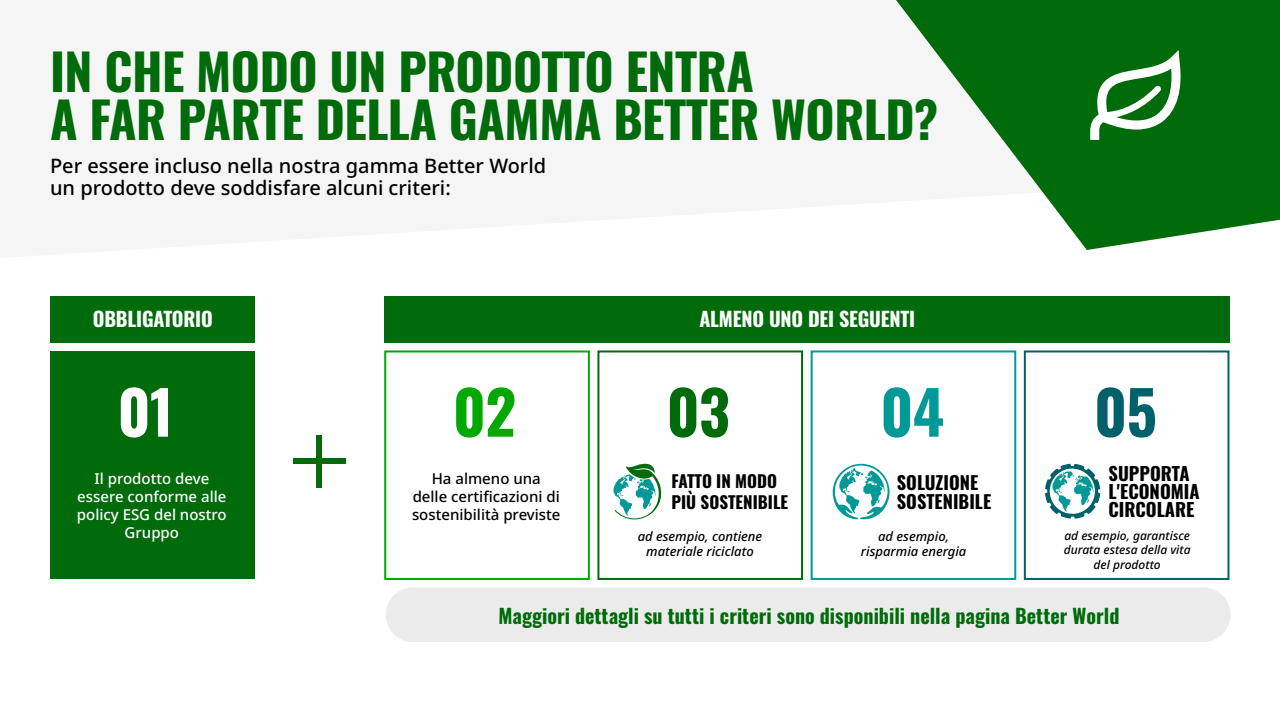
<style>
.page{position:relative;width:1280px;height:720px;background:#fff}
.page>*{position:absolute;margin:0;border:0;box-sizing:border-box;transform-origin:0 0}
.t1{font:700 60px "Oswald";color:#fff}
.t2{font:700 60px "Oswald";color:#00a800}
.t3{font:700 60px "Oswald";color:#006b0a}
.t4{font:700 60px "Oswald";color:#009997}
.t5{font:700 60px "Oswald";color:#00616b}
.t6{font:700 50px/48px "Oswald";letter-spacing:-.01em;color:#006b0a}
.t7{font:500 20px/22px "Noto Sans";color:#000}
.t8{font:700 20px "Oswald";color:#006b0a}
.t9{font:700 20px "Oswald";letter-spacing:-.01em;color:#fff}
.t10{font:700 18.5px/18px "Oswald";color:#000}
.t11{font:700 18.3px/19.5px "Oswald";color:#000}
.t12{font:700 17px/21px "Oswald";color:#000}
.t13{font:500 15px/18px "Noto Sans";color:#fff;text-align:center}
.t14{font:500 15px/18px "Noto Sans";color:#000;text-align:center}
.t15{font:italic 500 13px/15.6px "Noto Sans";color:#000;text-align:center}
.t16{font:italic 500 12px/14.4px "Noto Sans";color:#000;text-align:center}
</style>
<div class="page">
<div style="left:386px;top:587px;width:845px;height:55px;background:#ebebeb;border-radius:27px"></div>
<svg style="left:896px;top:0;width:384px;height:250px;fill:#006b0a"></svg>
<div style="left:384px;top:296px;width:845px;height:47px;background:#006b0a"></div>
<div style="left:50px;top:296px;width:204px;height:47px;background:#006b0a"></div>
<div style="left:597px;top:350px;width:206px;height:230px;border:2px solid #006b0a"></div>
<div style="left:384px;top:350px;width:206px;height:230px;border:2px solid #00a800"></div>
<div style="left:50px;top:351px;width:204px;height:228px;background:#006b0a"></div>
<div style="left:811px;top:350px;width:205px;height:230px;border:2px solid #009997"></div>
<div style="left:1024px;top:350px;width:205px;height:230px;border:2px solid #00616b"></div>
<div style="left:293px;top:459px;width:53px;height:5px;background:#006b0a"></div>
<div style="left:317px;top:435px;width:5px;height:53px;background:#006b0a"></div>
<svg style="left:613px;top:463px;width:49px;height:57px"></svg>
<svg style="left:833px;top:463px;width:57px;height:57px"></svg>
<svg style="left:1045px;top:464px;width:55px;height:55px"></svg>
<svg style="left:1090px;top:50px;width:93px;height:90px"></svg>
<h2 class="t6" style="left:50px;top:50px;width:890px">IN CHE MODO UN PRODOTTO ENTRA<br>A FAR PARTE DELLA GAMMA BETTER WORLD?</h2>
<p class="t7" style="left:50px;top:155px;width:498px">Per essere incluso nella nostra gamma Better World un prodotto deve soddisfare alcuni criteri:</p>
<p class="t9" style="left:93px;top:309px;width:121px">OBBLIGATORIO</p>
<p class="t9" style="left:699px;top:309px;width:217px">ALMENO UNO DEI SEGUENTI</p>
<h1 class="t1" style="left:118px;top:381px;width:57px">01</h1>
<h1 class="t2" style="left:453px;top:381px;width:65px">02</h1>
<h1 class="t3" style="left:667px;top:381px;width:65px">03</h1>
<h1 class="t4" style="left:880px;top:381px;width:65px">04</h1>
<h1 class="t5" style="left:1094px;top:381px;width:64px">05</h1>
<p class="t13" style="left:77px;top:470px;width:151px">Il prodotto deve essere conforme alle policy ESG del nostro<br>Gruppo</p>
<p class="t14" style="left:412px;top:470px;width:150px">Ha almeno una<br>delle certificazioni di sostenibilità previste</p>
<p class="t12" style="left:671px;top:471px;width:118px">FATTO IN MODO<br>PIÙ SOSTENIBILE</p>
<p class="t11" style="left:897px;top:474px;width:96px">SOLUZIONE<br>SOSTENIBILE</p>
<p class="t10" style="left:1109px;top:466px;width:93px">SUPPORTA<br>L'ECONOMIA<br>CIRCOLARE</p>
<p class="t15" style="left:638px;top:529px;width:126px">ad esempio, contiene materiale riciclato</p>
<p class="t15" style="left:861px;top:529px;width:107px">ad esempio, risparmia energia</p>
<p class="t16" style="left:1064px;top:528px;width:129px">ad esempio, garantisce durata estesa della vita del prodotto</p>
<p class="t8" style="left:498px;top:606px;width:622px">Maggiori dettagli su tutti i criteri sono disponibili nella pagina Better World</p>
</div>
